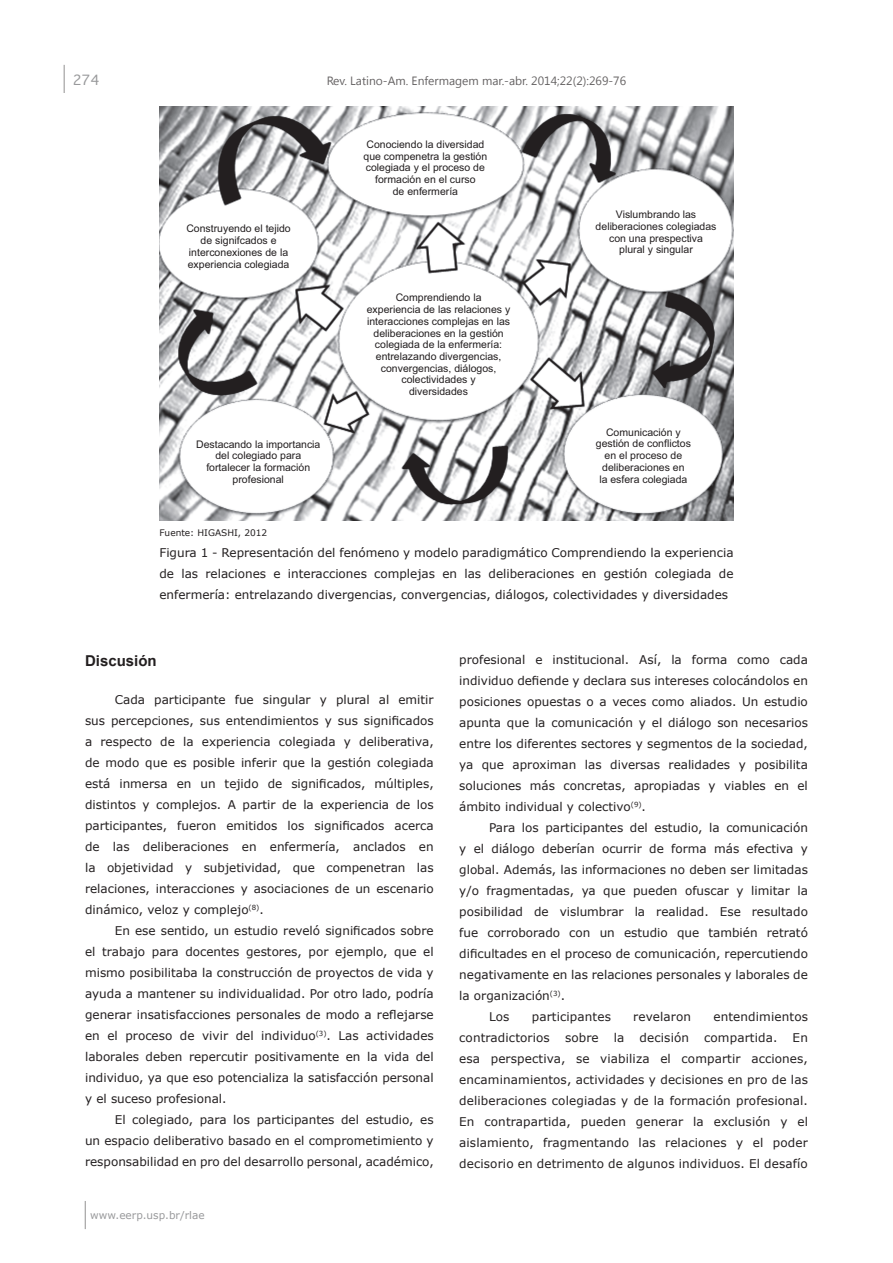
<style>
.page{position:relative;width:893px;height:1263px;background:#fff}
.page>*{position:absolute;margin:0;border:0;box-sizing:border-box;transform-origin:0 0}
._13__Seção{font:700 15px "Arial";color:#231f20}
.t1{font:13.5px "Geneva";color:#6c6d70}
._16__Texto{font:12px/21px "Verdana";color:#231f20;text-align:justify}
._17__Título_tabela_e{font:12px/21px "Verdana";color:#231f20;text-align:justify}
.t2{font:12px "Segoe UI";color:#231f20}
.t3{font:10.5px/11.7px "Arial";color:#231f20;text-align:center}
.t4{font:10.5px "Verdana";color:#6c6d70}
._17__Título_tabela_e-2{font:9px "Verdana";color:#231f20}
</style>
<div class="page">
<svg style="left:85px;top:1201px;width:1px;height:28px"></svg>
<svg style="left:64px;top:65px;width:1px;height:28px"></svg>
<img style="left:160px;top:107px;width:573px;height:413px">
<p class="t1" style="left:72px;top:72px;width:29px">274</p>
<p class="t2" style="left:326px;top:72px;width:301px">Rev. Latino-Am. Enfermagem mar.-abr. 2014;22(2):269-76</p>
<p class="t3" style="left:186px;top:224px;width:106px">Construyendo el tejido de signifcados e interconexiones de la experiencia colegiada</p>
<p class="t3" style="left:196px;top:439px;width:126px">Destacando la importancia del colegiado para fortalecer la formación profesional</p>
<p class="t3" style="left:364px;top:139px;width:125px">Conociendo la diversidad que compenetra la gestión colegiada y el proceso de formación en el curso<br>de enfermería</p>
<p class="t3" style="left:367px;top:293px;width:145px">Comprendiendo la<br>experiencia de las relaciones y interacciones complejas en las deliberaciones en la gestión colegiada de la enfermería: entrelazando divergencias, convergencias, diálogos, colectividades y<br>diversidades</p>
<p class="t3" style="left:596px;top:210px;width:122px">Vislumbrando las deliberaciones colegiadas con una prespectiva plural y singular</p>
<p class="t3" style="left:596px;top:427px;width:97px">Comunicación y gestión de conflictos en el proceso de deliberaciones en<br>la esfera colegiada</p>
<p class="_17__Título_tabela_e-2" style="left:159px;top:527px;width:109px">Fuente: HIGASHI, 2012</p>
<p class="_17__Título_tabela_e" style="left:159px;top:542px;width:576px">Figura 1 - Representación del fenómeno y modelo paradigmático Comprendiendo la experiencia de las relaciones e interacciones complejas en las deliberaciones en gestión colegiada de enfermería: entrelazando divergencias, convergencias, diálogos, colectividades y diversidades</p>
<p class="_13__Seção" style="left:85px;top:650px;width:73px">Discusión</p>
<p class="_16__Texto" style="left:85px;top:688px;width:350px;text-indent:30px">Cada participante fue singular y plural al emitir sus percepciones, sus entendimientos y sus significados a respecto de la experiencia colegiada y deliberativa, de modo que es posible inferir que la gestión colegiada está inmersa en un tejido de significados, múltiples, distintos y complejos. A partir de la experiencia de los participantes, fueron emitidos los significados acerca de las deliberaciones en enfermería, anclados en la objetividad y subjetividad, que compenetran las relaciones, interacciones y asociaciones de un escenario dinámico, veloz y complejo<sup>(8)</sup>.</p>
<p class="_16__Texto" style="left:85px;top:919px;width:350px;text-indent:30px">En ese sentido, un estudio reveló significados sobre el trabajo para docentes gestores, por ejemplo, que el mismo posibilitaba la construcción de proyectos de vida y ayuda a mantener su individualidad. Por otro lado, podría generar insatisfacciones personales de modo a reflejarse en el proceso de vivir del individuo<sup>(3)</sup>. Las actividades laborales deben repercutir positivamente en la vida del individuo, ya que eso potencializa la satisfacción personal y el suceso profesional.</p>
<p class="_16__Texto" style="left:85px;top:1108px;width:350px;text-indent:30px">El colegiado, para los participantes del estudio, es un espacio deliberativo basado en el comprometimiento y responsabilidad en pro del desarrollo personal, académico,</p>
<p class="t4" style="left:90px;top:1209px;width:116px">www.eerp.usp.br/rlae</p>
<p class="_16__Texto" style="left:459px;top:649px;width:350px">profesional e institucional. Así, la forma como cada individuo defiende y declara sus intereses colocándolos en posiciones opuestas o a veces como aliados. Un estudio apunta que la comunicación y el diálogo son necesarios entre los diferentes sectores y segmentos de la sociedad, ya que aproximan las diversas realidades y posibilita soluciones más concretas, apropiadas y viables en el ámbito individual y colectivo<sup>(9)</sup>.</p>
<p class="_16__Texto" style="left:459px;top:817px;width:350px;text-indent:30px">Para los participantes del estudio, la comunicación y el diálogo deberían ocurrir de forma más efectiva y global. Además, las informaciones no deben ser limitadas y/o fragmentadas, ya que pueden ofuscar y limitar la posibilidad de vislumbrar la realidad. Ese resultado fue corroborado con un estudio que también retrató dificultades en el proceso de comunicación, repercutiendo negativamente en las relaciones personales y laborales de la organización<sup>(3)</sup>.</p>
<p class="_16__Texto" style="left:489px;top:1006px;width:22px">Los</p>
<p class="_16__Texto" style="left:532px;top:1006px;width:81px">participantes</p>
<p class="_16__Texto" style="left:633px;top:1006px;width:59px">revelaron</p>
<p class="_16__Texto" style="left:713px;top:1006px;width:96px">entendimientos</p>
<p class="_16__Texto" style="left:459px;top:1027px;width:92px">contradictorios</p>
<p class="_16__Texto" style="left:565px;top:1027px;width:35px">sobre</p>
<p class="_16__Texto" style="left:614px;top:1027px;width:12px">la</p>
<p class="_16__Texto" style="left:640px;top:1027px;width:51px">decisión</p>
<p class="_16__Texto" style="left:704px;top:1027px;width:75px">compartida.</p>
<p class="_16__Texto" style="left:459px;top:1027px;width:350px;text-indent:333px">En esa perspectiva, se viabiliza el compartir acciones, encaminamientos, actividades y decisiones en pro de las deliberaciones colegiadas y de la formación profesional.<br>En contrapartida, pueden generar la exclusión y el aislamiento, fragmentando las relaciones y el poder decisorio en detrimento de algunos individuos. El desafío</p>
</div>
